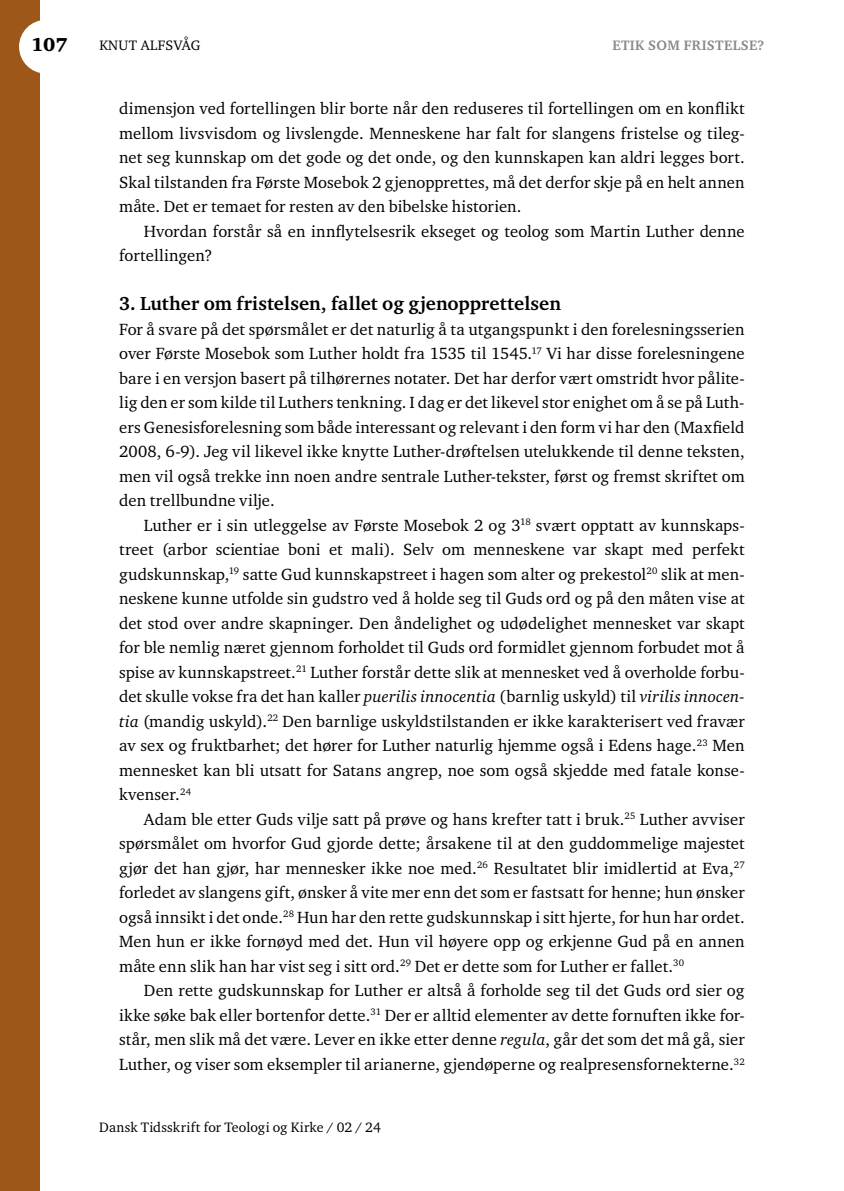
<style>
.page{position:relative;width:844px;height:1191px;background:#fff}
.page>*{position:absolute;margin:0;border:0;box-sizing:border-box;transform-origin:0 0}
.t1{font:700 19.25px "Charter ITC Std";letter-spacing:.005em;color:#000}
.t2{font:900 19.25px "Charter ITC Std";color:#000}
.t3{font:16.62px/24.5px "Charter ITC Std";letter-spacing:.005em;color:#000;text-align:justify}
.t4{font:14px "Charter ITC Std";letter-spacing:.015em;color:#000}
.t5{font:700 14px "Charter ITC Std";letter-spacing:.025em;color:#86888a}
.s1{font-style:italic}
</style>
<div class="page">
<div style="left:0;top:0;width:40px;height:1191px;background:#9d5719"></div>
<div style="left:19px;top:20px;width:54px;height:54px;background:#fff;border-radius:50%"></div>
<p class="t2" style="left:31px;top:33px;width:38px">107</p>
<p class="t4" style="left:99px;top:37px;width:102px">KNUT ALFSVÅG</p>
<p class="t5" style="left:612px;top:37px;width:153px">ETIK SOM FRISTELSE?</p>
<p class="t3" style="left:119px;top:96px;width:627px">dimensjon ved fortellingen blir borte når den reduseres til fortellingen om en konflikt mellom livsvisdom og livslengde. Menneskene har falt for slangens fristelse og tileg&shy;net seg kunnskap om det gode og det onde, og den kunnskapen kan aldri legges bort.<br>Skal tilstanden fra Første Mosebok 2 gjenopprettes, må det derfor skje på en helt annen måte. Det er temaet for resten av den bibelske historien.</p>
<p class="t3" style="left:119px;top:218px;width:626px;text-indent:25px">Hvordan forstår så en innflytelsesrik ekseget og teolog som Martin Luther denne fortellingen?</p>
<p class="t1" style="left:119px;top:292px;width:443px">3. Luther om fristelsen, fallet og gjenopprettelsen</p>
<p class="t3" style="left:119px;top:316px;width:627px">For å svare på det spørsmålet er det naturlig å ta utgangspunkt i den forelesningsserien over Første Mosebok som Luther holdt fra 1535 til 1545.<sup>17</sup> Vi har disse forelesningene bare i en versjon basert på tilhørernes notater. Det har derfor vært omstridt hvor pålite&shy;lig den er som kilde til Luthers tenkning. I dag er det likevel stor enighet om å se på Luth&shy;ers Genesisforelesning som både interessant og relevant i den form vi har den (Maxfield 2008, 6-9). Jeg vil likevel ikke knytte Luther-drøftelsen utelukkende til denne teksten, men vil også trekke inn noen andre sentrale Luther-tekster, først og fremst skriftet om den trellbundne vilje.</p>
<p class="t3" style="left:119px;top:512px;width:627px;text-indent:25px">Luther er i sin utleggelse av Første Mosebok 2 og 3<sup>18</sup> svært opptatt av kunnskaps&shy;treet (arbor scientiae boni et mali). Selv om menneskene var skapt med perfekt gudskunnskap,<sup>19</sup> satte Gud kunnskapstreet i hagen som alter og prekestol<sup>20</sup> slik at men&shy;neskene kunne utfolde sin gudstro ved å holde seg til Guds ord og på den måten vise at det stod over andre skapninger. Den åndelighet og udødelighet mennesket var skapt for ble nemlig næret gjennom forholdet til Guds ord formidlet gjennom forbudet mot å spise av kunnskapstreet.<sup>21</sup> Luther forstår dette slik at mennesket ved å overholde forbu&shy;det skulle vokse fra det han kaller <span class="s1">puerilis innocentia</span> (barnlig uskyld) til <span class="s1">virilis innocen&shy;tia</span> (mandig uskyld).<sup>22</sup> Den barnlige uskyldstilstanden er ikke karakterisert ved fravær av sex og fruktbarhet; det hører for Luther naturlig hjemme også i Edens hage.<sup>23</sup> Men mennesket kan bli utsatt for Satans angrep, noe som også skjedde med fatale konse&shy;kvenser.<sup>24</sup></p>
<p class="t3" style="left:119px;top:806px;width:627px;text-indent:25px">Adam ble etter Guds vilje satt på prøve og hans krefter tatt i bruk.<sup>25</sup> Luther avviser spørsmålet om hvorfor Gud gjorde dette; årsakene til at den guddommelige majestet gjør det han gjør, har mennesker ikke noe med.<sup>26</sup> Resultatet blir imidlertid at Eva,<sup>27 </sup>forledet av slangens gift, ønsker å vite mer enn det som er fastsatt for henne; hun ønsker også innsikt i det onde.<sup>28</sup> Hun har den rette gudskunnskap i sitt hjerte, for hun har ordet.<br>Men hun er ikke fornøyd med det. Hun vil høyere opp og erkjenne Gud på en annen måte enn slik han har vist seg i sitt ord.<sup>29</sup> Det er dette som for Luther er fallet.<sup>30</sup></p>
<p class="t3" style="left:119px;top:978px;width:627px;text-indent:25px">Den rette gudskunnskap for Luther er altså å forholde seg til det Guds ord sier og ikke søke bak eller bortenfor dette.<sup>31</sup> Der er alltid elementer av dette fornuften ikke for&shy;står, men slik må det være. Lever en ikke etter denne <span class="s1">regula</span>, går det som det må gå, sier Luther, og viser som eksempler til arianerne, gjendøperne og realpresensfornekterne.<sup>32</sup></p>
<p class="t4" style="left:99px;top:1118px;width:283px">Dansk Tidsskrift for Teologi og Kirke / 02 / 24</p>
</div>
